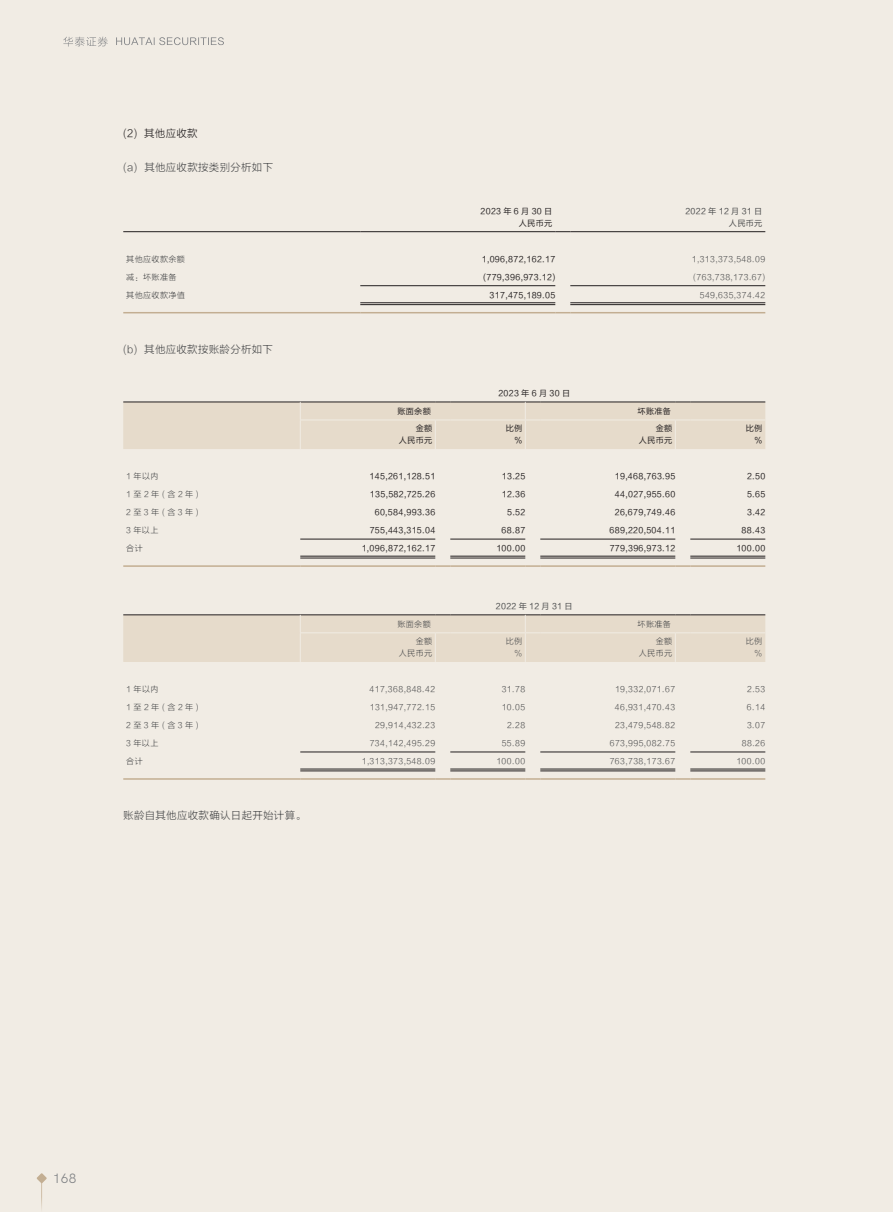
<style>
.page{position:relative;width:893px;height:1212px;background:#f1ece4}
.page>*{position:absolute;margin:0;border:0;box-sizing:border-box;transform-origin:0 0}
.t1{font:13.5px "HK Grotesk";color:#808285}
.t2{font:10.5px "FZLTXHK";letter-spacing:.025em;color:#4b4c4d}
.t3{font:10.5px "FZLTXHK";letter-spacing:.025em;color:#231f20}
.t4{font:8.1px/12px "FZLTXHK";letter-spacing:.045em;color:#4b4c4d;text-align:right}
.t5{font:8.1px/12px "FZLTHJW GB1 0";letter-spacing:.045em;color:#231f20;text-align:right}
.t6{font:8.1px/12px "FZLTHJW GB1 0";letter-spacing:.045em;color:#4b4c4d;text-align:right}
.t7{font:8.1px "FZLTHJW GB1 0";letter-spacing:.29em;color:#231f20}
</style>
<div class="page">
<svg style="left:63px;top:37px;width:45px;height:10px"></svg>
<svg style="left:116px;top:37px;width:108px;height:8px"></svg>
<svg style="left:37px;top:1173px;width:10px;height:10px"></svg>
<svg style="left:41px;top:1182px;width:1px;height:28px"></svg>
<hr style="left:123px;top:231px;width:237px;height:1px;background:#231f20">
<hr style="left:360px;top:231px;width:195px;height:1px;background:#231f20">
<svg style="left:555px;top:231px;width:15px;height:1px"></svg>
<hr style="left:570px;top:231px;width:195px;height:1px;background:#231f20">
<hr style="left:123px;top:312px;width:237px;height:1px;background:#c3ae92">
<hr style="left:360px;top:312px;width:195px;height:1px;background:#c3ae92">
<svg style="left:555px;top:312px;width:15px;height:1px"></svg>
<hr style="left:570px;top:312px;width:195px;height:1px;background:#c3ae92">
<hr style="left:360px;top:302px;width:195px;height:1px;background:#231f20">
<hr style="left:360px;top:304px;width:195px;height:1px;background:#231f20">
<hr style="left:570px;top:302px;width:195px;height:1px;background:#231f20">
<hr style="left:570px;top:304px;width:195px;height:1px;background:#231f20">
<hr style="left:360px;top:285px;width:195px;height:1px;background:#231f20">
<hr style="left:570px;top:285px;width:195px;height:1px;background:#231f20">
<hr style="left:123px;top:565px;width:177px;height:2px;background:#c3ae92">
<hr style="left:300px;top:565px;width:135px;height:2px;background:#c3ae92">
<svg style="left:435px;top:565px;width:15px;height:2px"></svg>
<hr style="left:450px;top:565px;width:75px;height:2px;background:#c3ae92">
<svg style="left:525px;top:565px;width:15px;height:2px"></svg>
<hr style="left:540px;top:565px;width:135px;height:2px;background:#c3ae92">
<svg style="left:675px;top:565px;width:15px;height:2px"></svg>
<hr style="left:690px;top:565px;width:75px;height:2px;background:#c3ae92">
<hr style="left:300px;top:556px;width:135px;height:1px;background:#231f20">
<hr style="left:300px;top:558px;width:135px;height:1px;background:#231f20">
<hr style="left:450px;top:556px;width:75px;height:1px;background:#231f20">
<hr style="left:450px;top:558px;width:75px;height:1px;background:#231f20">
<hr style="left:540px;top:556px;width:135px;height:1px;background:#231f20">
<hr style="left:540px;top:558px;width:135px;height:1px;background:#231f20">
<hr style="left:690px;top:556px;width:75px;height:1px;background:#231f20">
<hr style="left:690px;top:558px;width:75px;height:1px;background:#231f20">
<hr style="left:300px;top:539px;width:135px;height:1px;background:#231f20">
<hr style="left:450px;top:539px;width:75px;height:1px;background:#231f20">
<hr style="left:540px;top:539px;width:135px;height:1px;background:#231f20">
<hr style="left:690px;top:539px;width:75px;height:1px;background:#231f20">
<div style="left:123px;top:402px;width:642px;height:47px;background:#e6dbcb"></div>
<hr style="left:123px;top:778px;width:177px;height:2px;background:#c3ae92">
<hr style="left:300px;top:778px;width:135px;height:2px;background:#c3ae92">
<svg style="left:435px;top:778px;width:15px;height:2px"></svg>
<hr style="left:450px;top:778px;width:75px;height:2px;background:#c3ae92">
<svg style="left:525px;top:778px;width:15px;height:2px"></svg>
<hr style="left:540px;top:778px;width:135px;height:2px;background:#c3ae92">
<svg style="left:675px;top:778px;width:15px;height:2px"></svg>
<hr style="left:690px;top:778px;width:75px;height:2px;background:#c3ae92">
<hr style="left:300px;top:769px;width:135px;height:1px;background:#231f20">
<hr style="left:300px;top:771px;width:135px;height:1px;background:#231f20">
<hr style="left:450px;top:769px;width:75px;height:1px;background:#231f20">
<hr style="left:450px;top:771px;width:75px;height:1px;background:#231f20">
<hr style="left:540px;top:769px;width:135px;height:1px;background:#231f20">
<hr style="left:540px;top:771px;width:135px;height:1px;background:#231f20">
<hr style="left:690px;top:769px;width:75px;height:1px;background:#231f20">
<hr style="left:690px;top:771px;width:75px;height:1px;background:#231f20">
<hr style="left:300px;top:752px;width:135px;height:1px;background:#231f20">
<hr style="left:450px;top:752px;width:75px;height:1px;background:#231f20">
<hr style="left:540px;top:752px;width:135px;height:1px;background:#231f20">
<hr style="left:690px;top:752px;width:75px;height:1px;background:#231f20">
<div style="left:123px;top:615px;width:642px;height:47px;background:#e6dbcb"></div>
<p class="t3" style="left:123px;top:127px;width:76px">(2) 其他应收款</p>
<p class="t2" style="left:123px;top:162px;width:151px">(a) 其他应收款按类别分析如下</p>
<p class="t5" style="left:481px;top:205px;width:73px">2023年6月30日人民币元</p>
<p class="t6" style="left:685px;top:205px;width:78px">2022 年 12 月 31 日人民币元</p>
<p class="t4" style="left:126px;top:253px;width:60px">其他应收款余额</p>
<p class="t5" style="left:482px;top:253px;width:75px">1,096,872,162.17</p>
<p class="t4" style="left:692px;top:253px;width:75px">1,313,373,548.09</p>
<p class="t4" style="left:126px;top:271px;width:52px">减：坏账准备</p>
<p class="t5" style="left:483px;top:271px;width:74px">(779,396,973.12)</p>
<p class="t4" style="left:693px;top:271px;width:74px">(763,738,173.67)</p>
<p class="t4" style="left:126px;top:289px;width:60px">其他应收款净值</p>
<p class="t5" style="left:490px;top:289px;width:67px">317,475,189.05</p>
<p class="t4" style="left:700px;top:289px;width:67px">549,635,374.42</p>
<p class="t2" style="left:123px;top:343px;width:151px">(b) 其他应收款按账龄分析如下</p>
<p class="t7" style="left:498px;top:389px;width:73px">2023年6月30日</p>
<p class="t5" style="left:397px;top:405px;width:35px">账面余额</p>
<p class="t5" style="left:638px;top:405px;width:35px">坏账准备</p>
<p class="t5" style="left:399px;top:423px;width:35px">金额<br>人民币元</p>
<p class="t5" style="left:506px;top:423px;width:18px">比例%</p>
<p class="t5" style="left:639px;top:423px;width:35px">金额<br>人民币元</p>
<p class="t5" style="left:746px;top:423px;width:18px">比例%</p>
<p class="t4" style="left:126px;top:470px;width:34px">1 年以内</p>
<p class="t5" style="left:370px;top:470px;width:67px">145,261,128.51</p>
<p class="t5" style="left:502px;top:470px;width:25px">13.25</p>
<p class="t5" style="left:615px;top:470px;width:62px">19,468,763.95</p>
<p class="t5" style="left:747px;top:470px;width:20px">2.50</p>
<p class="t4" style="left:126px;top:488px;width:74px">1至2年 (含2年)</p>
<p class="t5" style="left:370px;top:488px;width:67px">135,582,725.26</p>
<p class="t5" style="left:502px;top:488px;width:25px">12.36</p>
<p class="t5" style="left:615px;top:488px;width:62px">44,027,955.60</p>
<p class="t5" style="left:747px;top:488px;width:20px">5.65</p>
<p class="t4" style="left:126px;top:506px;width:74px">2至3年 (含3年)</p>
<p class="t5" style="left:375px;top:506px;width:62px">60,584,993.36</p>
<p class="t5" style="left:507px;top:506px;width:20px">5.52</p>
<p class="t5" style="left:615px;top:506px;width:62px">26,679,749.46</p>
<p class="t5" style="left:747px;top:506px;width:20px">3.42</p>
<p class="t4" style="left:126px;top:524px;width:34px">3 年以上</p>
<p class="t5" style="left:370px;top:524px;width:67px">755,443,315.04</p>
<p class="t5" style="left:502px;top:524px;width:25px">68.87</p>
<p class="t5" style="left:610px;top:524px;width:67px">689,220,504.11</p>
<p class="t5" style="left:742px;top:524px;width:25px">88.43</p>
<p class="t4" style="left:126px;top:542px;width:18px">合计</p>
<p class="t5" style="left:362px;top:542px;width:75px">1,096,872,162.17</p>
<p class="t5" style="left:496px;top:542px;width:30px">100.00</p>
<p class="t5" style="left:610px;top:542px;width:67px">779,396,973.12</p>
<p class="t5" style="left:736px;top:542px;width:30px">100.00</p>
<p class="t6" style="left:496px;top:600px;width:78px">2022 年 12 月 31 日</p>
<p class="t4" style="left:397px;top:618px;width:35px">账面余额</p>
<p class="t4" style="left:638px;top:618px;width:35px">坏账准备</p>
<p class="t4" style="left:399px;top:636px;width:35px">金额<br>人民币元</p>
<p class="t4" style="left:506px;top:636px;width:18px">比例%</p>
<p class="t4" style="left:639px;top:636px;width:35px">金额<br>人民币元</p>
<p class="t4" style="left:746px;top:636px;width:18px">比例%</p>
<p class="t4" style="left:126px;top:683px;width:34px">1 年以内</p>
<p class="t4" style="left:369px;top:683px;width:67px">417,368,848.42</p>
<p class="t4" style="left:502px;top:683px;width:25px">31.78</p>
<p class="t4" style="left:615px;top:683px;width:62px">19,332,071.67</p>
<p class="t4" style="left:747px;top:683px;width:20px">2.53</p>
<p class="t4" style="left:126px;top:701px;width:74px">1至2年 (含2年)</p>
<p class="t4" style="left:370px;top:701px;width:67px">131,947,772.15</p>
<p class="t4" style="left:502px;top:701px;width:25px">10.05</p>
<p class="t4" style="left:615px;top:701px;width:62px">46,931,470.43</p>
<p class="t4" style="left:747px;top:701px;width:20px">6.14</p>
<p class="t4" style="left:126px;top:719px;width:74px">2至3年 (含3年)</p>
<p class="t4" style="left:375px;top:719px;width:62px">29,914,432.23</p>
<p class="t4" style="left:507px;top:719px;width:20px">2.28</p>
<p class="t4" style="left:615px;top:719px;width:62px">23,479,548.82</p>
<p class="t4" style="left:747px;top:719px;width:20px">3.07</p>
<p class="t4" style="left:126px;top:737px;width:34px">3 年以上</p>
<p class="t4" style="left:370px;top:737px;width:67px">734,142,495.29</p>
<p class="t4" style="left:502px;top:737px;width:25px">55.89</p>
<p class="t4" style="left:610px;top:737px;width:67px">673,995,082.75</p>
<p class="t4" style="left:742px;top:737px;width:25px">88.26</p>
<p class="t4" style="left:126px;top:755px;width:18px">合计</p>
<p class="t4" style="left:362px;top:755px;width:75px">1,313,373,548.09</p>
<p class="t4" style="left:496px;top:755px;width:30px">100.00</p>
<p class="t4" style="left:610px;top:755px;width:67px">763,738,173.67</p>
<p class="t4" style="left:736px;top:755px;width:30px">100.00</p>
<p class="t2" style="left:123px;top:809px;width:184px">账龄自其他应收款确认日起开始计算。</p>
<h1 class="t1" style="left:53px;top:1168px;width:25px">168</h1>
</div>
